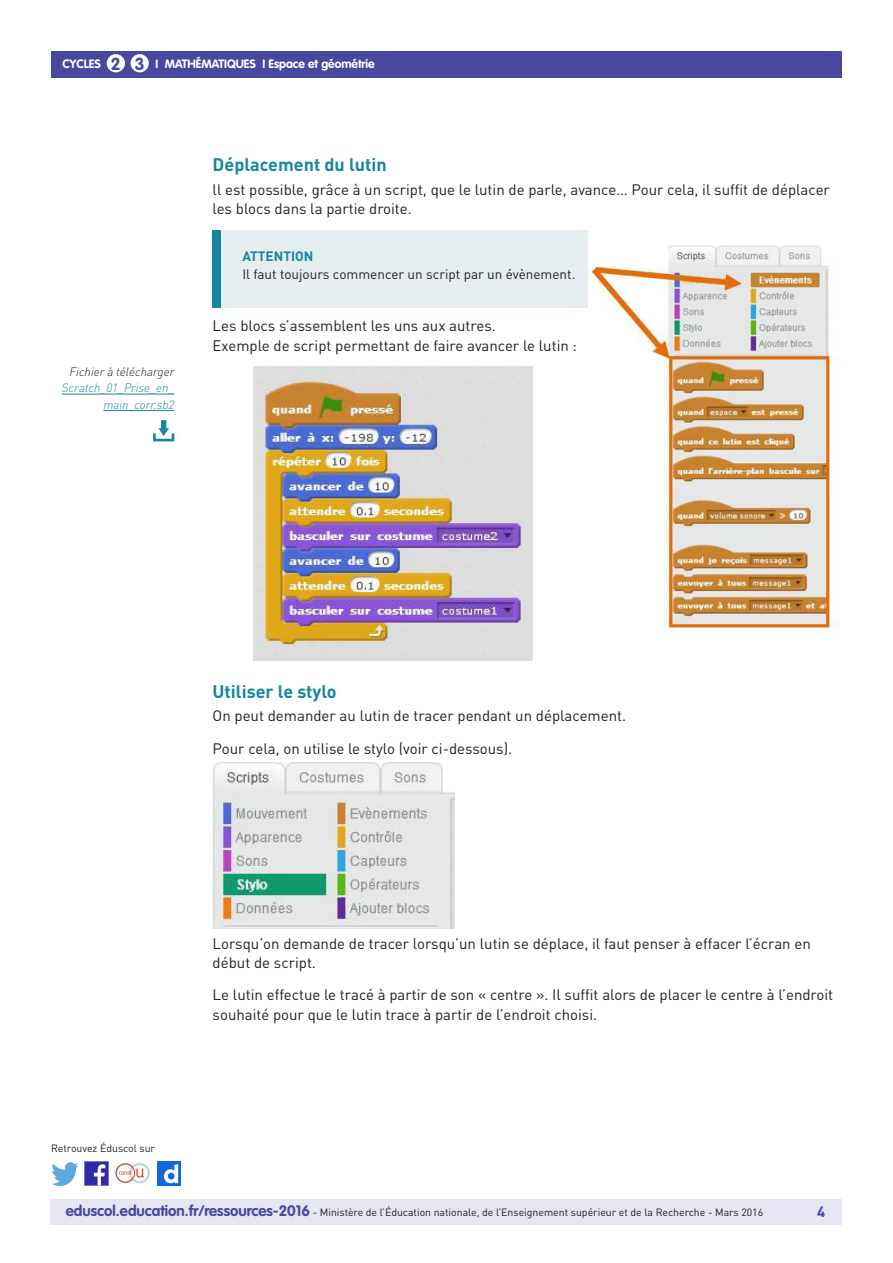
<style>
.page{position:relative;width:893px;height:1263px;background:#fff}
.page>*{position:absolute;margin:0;border:0;box-sizing:border-box;transform-origin:0 0}
._04_Titre_de_niveau{font:700 18px "DIN Pro";color:#16879f}
.t1{font:700 17.25px "VAG Rounded Std";color:#4a489e}
._06_Texte_courant{font:15px/19.5px "DIN Pro";color:#231f20}
.t2{font:700 15px "DIN Pro";color:#4a489e}
._15_texte_encadré{font:13.5px "DIN Pro";color:#231f20}
._15_Titre_encadré{font:700 13.5px "DIN Pro";color:#16879f}
.t3{font:700 12px "VAG Rounded Std";color:#fff}
._07_Texte_en_marge{font:italic 300 12px/16.5px "DIN Pro";color:#16879f;text-align:right}
._07_Texte_en_marge-2{font:italic 300 12px "DIN Pro";color:#231f20}
.t4{font:10.5px "DIN Pro";color:#231f20}
.s1{font-family:"VAG Rounded Std";font-weight:700;font-size:15px;color:#4a489e}
</style>
<div class="page">
<div style="left:50px;top:1199px;width:791px;height:26px;background:#e6e5f2"></div>
<div style="left:51px;top:51px;width:791px;height:27px;background:#4a489e"></div>
<div style="left:107px;top:54px;width:18px;height:18px;background:#fff;border-radius:50%"></div>
<div style="left:131px;top:54px;width:18px;height:18px;background:#fff;border-radius:50%"></div>
<img style="left:85px;top:1162px;width:23px;height:23px">
<img style="left:51px;top:1163px;width:28px;height:22px">
<img style="left:158px;top:1162px;width:22px;height:23px">
<img style="left:115px;top:1163px;width:35px;height:21px">
<div style="left:213px;top:230px;width:629px;height:78px;background:#e6eef2"></div>
<div style="left:213px;top:230px;width:8px;height:78px;background:#16879f"></div>
<img style="left:588px;top:230px;width:254px;height:404px">
<img style="left:254px;top:367px;width:279px;height:293px">
<img style="left:213px;top:762px;width:241px;height:167px">
<hr style="left:62px;top:394px;width:112px;height:1px;background:#16879f">
<hr style="left:103px;top:410px;width:71px;height:1px;background:#16879f">
<svg style="left:153px;top:420px;width:21px;height:21px"></svg>
<p class="t3" style="left:63px;top:57px;width:40px">CYCLES</p>
<p class="t3" style="left:156px;top:57px;width:221px">I MATHÉMATIQUES I Espace et géométrie</p>
<p class="t1" style="left:111px;top:53px;width:35px">2 3</p>
<p class="_04_Titre_de_niveau" style="left:213px;top:153px;width:176px">Déplacement du lutin</p>
<p class="_06_Texte_courant" style="left:213px;top:179px;width:619px">ll est possible, grâce à un script, que le lutin de parle, avance… Pour cela, il suffit de déplacer les blocs dans la partie droite.</p>
<p class="_15_Titre_encadré" style="left:242px;top:247px;width:73px">ATTENTION</p>
<p class="_15_texte_encadré" style="left:242px;top:266px;width:334px">Il faut toujours commencer un script par un évènement.</p>
<p class="_07_Texte_en_marge-2" style="left:70px;top:364px;width:106px">Fichier à télécharger</p>
<p class="_07_Texte_en_marge" style="left:62px;top:380px;width:114px">Scratch_01_Prise_en_ main_corr.sb2</p>
<p class="_06_Texte_courant" style="left:213px;top:316px;width:285px">Les blocs s’assemblent les uns aux autres.</p>
<p class="_06_Texte_courant" style="left:213px;top:335px;width:366px">Exemple de script permettant de faire avancer le lutin :</p>
<p class="_04_Titre_de_niveau" style="left:213px;top:679px;width:126px">Utiliser le stylo</p>
<p class="_06_Texte_courant" style="left:213px;top:706px;width:415px">On peut demander au lutin de tracer pendant un déplacement.</p>
<p class="_06_Texte_courant" style="left:213px;top:738px;width:301px">Pour cela, on utilise le stylo (voir ci-dessous).</p>
<p class="t4" style="left:51px;top:1141px;width:106px">Retrouvez Éduscol sur</p>
<p class="_06_Texte_courant" style="left:213px;top:933px;width:600px">Lorsqu’on demande de tracer lorsqu’un lutin se déplace, il faut penser à effacer l’écran en début de script.</p>
<p class="_06_Texte_courant" style="left:213px;top:985px;width:622px">Le lutin effectue le tracé à partir de son « centre ». Il suffit alors de placer le centre à l’endroit souhaité pour que le lutin trace à partir de l’endroit choisi.</p>
<p class="t4" style="left:66px;top:1205px;width:699px"><span class="s1">eduscol.education.fr/ressources-2016</span> - Ministère de l’Éducation nationale, de l’Enseignement supérieur et de la Recherche - Mars 2016</p>
<p class="t2" style="left:817px;top:1201px;width:10px">4</p>
</div>
